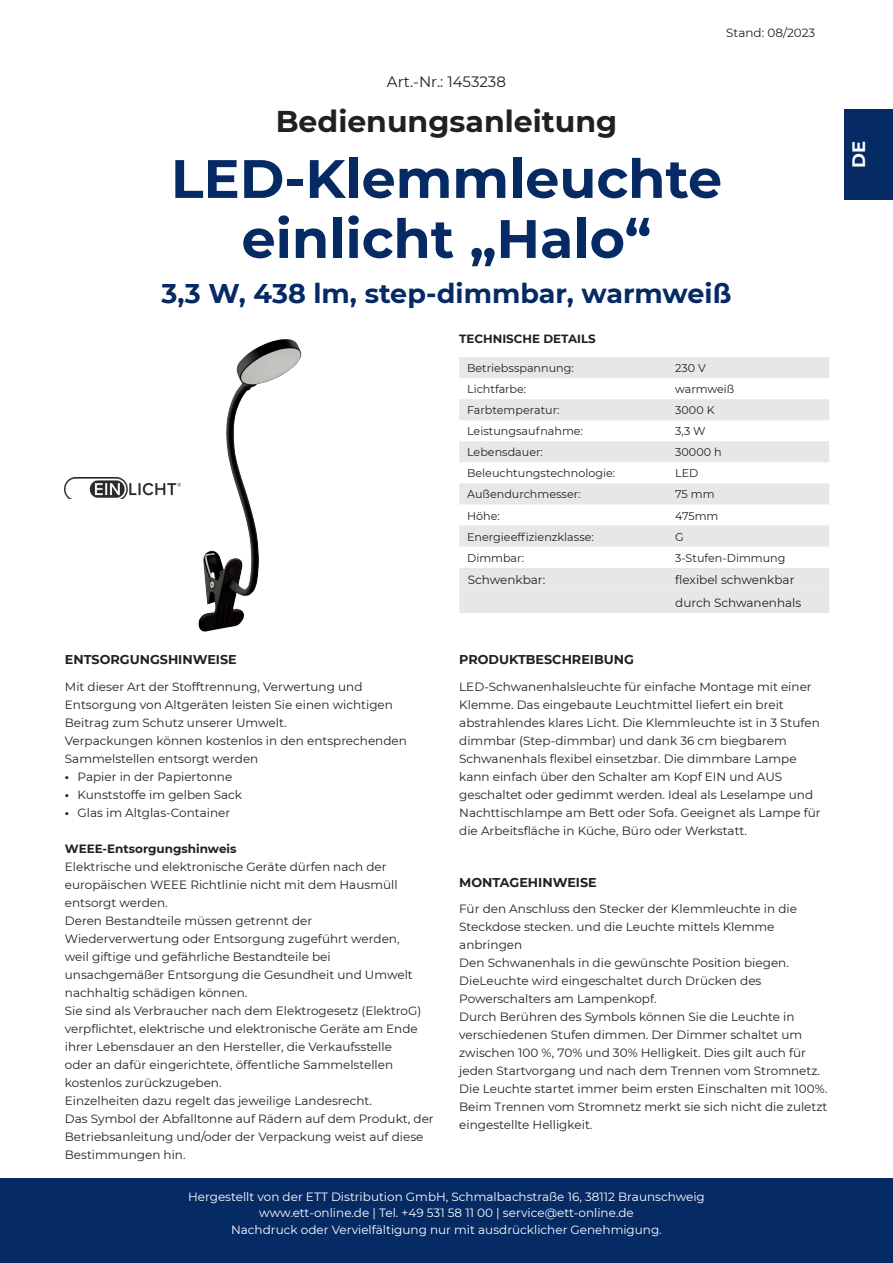
<style>
.page{position:relative;width:893px;height:1263px;background:#fff}
.page>*{position:absolute;margin:0;border:0;box-sizing:border-box;transform-origin:0 0}
.Überschrift_GROSS{font:700 54px/60px "Montserrat";color:#052a64;text-align:center}
.Überschrift_KLEIN{font:700 30px "Montserrat";color:#231f20}
.Überschrift_GROSS-2{font:700 27px "Montserrat";color:#052a64}
.t1{font:700 18px "Montserrat";color:#fff}
.Fließtext{font:15px "Montserrat";color:#231f20}
.Kopfzeile{font:700 12.75px "Montserrat";color:#231f20}
.Fließtext-2{font:12px/18px "Montserrat";color:#231f20}
.t2{font:12px "Montserrat";color:#fff}
.Tabelle{font:12px "Montserrat";color:#231f20}
.Fließtext-3{font:700 12px "Montserrat";color:#231f20}
.Tabelle_BLANK{font:12px "Montserrat";color:#231f20}
.Kopfzeile-2{font:700 11.85px "Montserrat";color:#231f20}
.Tabelle-2{font:11.25px "Montserrat";color:#231f20}
.Tabelle_BLANK-2{font:11.25px "Montserrat";color:#231f20}
.s1{font-weight:700}
</style>
<div class="page">
<div style="left:844px;top:109px;width:49px;height:91px;background:#052a64"></div>
<div style="left:0;top:1178px;width:893px;height:85px;background:#052a64"></div>
<div style="left:459px;top:357px;width:370px;height:21px;background:#e6e7e9"></div>
<div style="left:459px;top:399px;width:370px;height:21px;background:#e6e7e9"></div>
<div style="left:459px;top:441px;width:370px;height:21px;background:#e6e7e9"></div>
<div style="left:459px;top:483px;width:370px;height:21px;background:#e6e7e9"></div>
<div style="left:459px;top:525px;width:370px;height:21px;background:#e6e7e9"></div>
<div style="left:459px;top:568px;width:370px;height:22px;background:#e6e7e9"></div>
<div style="left:459px;top:590px;width:370px;height:23px;background:#e6e7e9"></div>
<img style="left:198px;top:339px;width:103px;height:292px">
<img style="left:65px;top:477px;width:116px;height:22px">
<p class="Fließtext" style="left:387px;top:71px;width:121px">Art.-Nr.: 1453238</p>
<p class="Überschrift_KLEIN" style="left:276px;top:100px;width:343px">Bedienungsanleitung</p>
<p class="Tabelle_BLANK" style="left:726px;top:25px;width:91px">Stand: 08/2023</p>
<p class="Überschrift_GROSS" style="left:171px;top:146px;width:553px">LED-Klemmleuchte einlicht „Halo“</p>
<p class="Überschrift_GROSS-2" style="left:162px;top:274px;width:571px">3,3 W, 438 lm, step-dimmbar, warmweiß</p>
<p class="Kopfzeile-2" style="left:459px;top:330px;width:138px">TECHNISCHE DETAILS</p>
<p class="Tabelle-2" style="left:467px;top:360px;width:108px">Betriebsspannung:</p>
<p class="Tabelle-2" style="left:675px;top:360px;width:32px">230 V</p>
<p class="Tabelle_BLANK-2" style="left:467px;top:381px;width:61px">Lichtfarbe:</p>
<p class="Tabelle_BLANK-2" style="left:675px;top:381px;width:61px">warmweiß</p>
<p class="Tabelle-2" style="left:467px;top:403px;width:94px">Farbtemperatur:</p>
<p class="Tabelle-2" style="left:675px;top:403px;width:41px">3000 K</p>
<p class="Tabelle_BLANK-2" style="left:467px;top:424px;width:117px">Leistungsaufnahme:</p>
<p class="Tabelle_BLANK-2" style="left:675px;top:424px;width:32px">3,3 W</p>
<p class="Tabelle-2" style="left:467px;top:445px;width:77px">Lebensdauer:</p>
<p class="Tabelle-2" style="left:675px;top:445px;width:48px">30000 h</p>
<p class="Tabelle_BLANK-2" style="left:467px;top:466px;width:150px">Beleuchtungstechnologie:</p>
<p class="Tabelle_BLANK-2" style="left:675px;top:466px;width:25px">LED</p>
<p class="Tabelle-2" style="left:467px;top:487px;width:115px">Außendurchmesser:</p>
<p class="Tabelle-2" style="left:675px;top:487px;width:41px">75 mm</p>
<p class="Tabelle_BLANK-2" style="left:467px;top:508px;width:34px">Höhe:</p>
<p class="Tabelle_BLANK-2" style="left:675px;top:508px;width:45px">475mm</p>
<p class="Tabelle-2" style="left:467px;top:529px;width:128px">Energieeffizienzklasse:</p>
<p class="Tabelle-2" style="left:675px;top:529px;width:10px">G</p>
<p class="Tabelle_BLANK-2" style="left:467px;top:550px;width:58px">Dimmbar:</p>
<p class="Tabelle_BLANK-2" style="left:675px;top:550px;width:112px">3-Stufen-Dimmung</p>
<p class="Tabelle" style="left:468px;top:572px;width:79px">Schwenkbar:</p>
<p class="Tabelle" style="left:675px;top:572px;width:121px">flexibel schwenkbar</p>
<p class="Tabelle" style="left:675px;top:594px;width:128px">durch Schwanenhals</p>
<p class="Kopfzeile" style="left:65px;top:651px;width:173px">ENTSORGUNGSHINWEISE</p>
<p class="Fließtext-2" style="left:65px;top:677px;width:330px">Mit dieser Art der Stofftrennung, Verwertung und<br>Entsorgung von Altgeräten leisten Sie einen wichtigen<br>Beitrag zum Schutz unserer Umwelt.</p>
<p class="Fließtext-2" style="left:65px;top:731px;width:344px">Verpackungen können kostenlos in den entsprechenden<br>Sammelstellen entsorgt werden</p>
<p class="Fließtext-2" style="left:65px;top:767px;width:169px"><span class="s1">•</span> Papier in der Papiertonne</p>
<p class="Fließtext-2" style="left:65px;top:785px;width:179px"><span class="s1">•</span> Kunststoffe im gelben Sack</p>
<p class="Fließtext-2" style="left:65px;top:803px;width:167px"><span class="s1">•</span> Glas im Altglas-Container</p>
<p class="Fließtext-3" style="left:65px;top:840px;width:173px">WEEE-Entsorgungshinweis</p>
<p class="Fließtext-2" style="left:65px;top:857px;width:334px">Elektrische und elektronische Geräte dürfen nach der europäischen WEEE Richtlinie nicht mit dem Hausmüll entsorgt werden.</p>
<p class="Fließtext-2" style="left:65px;top:911px;width:349px">Deren Bestandteile müssen getrennt der Wiederverwertung oder Entsorgung zugeführt werden, weil giftige und gefährliche Bestandteile bei unsachgemäßer Entsorgung die Gesundheit und Umwelt nachhaltig schädigen können.</p>
<p class="Fließtext-2" style="left:65px;top:1001px;width:358px">Sie sind als Verbraucher nach dem Elektrogesetz (ElektroG) verpflichtet, elektrische und elektronische Geräte am Ende ihrer Lebensdauer an den Hersteller, die Verkaufsstelle oder an dafür eingerichtete, öffentliche Sammelstellen kostenlos zurückzugeben.</p>
<p class="Fließtext-2" style="left:65px;top:1091px;width:309px">Einzelheiten dazu regelt das jeweilige Landesrecht.</p>
<p class="Fließtext-2" style="left:65px;top:1109px;width:370px">Das Symbol der Abfalltonne auf Rädern auf dem Produkt, der<br>Betriebsanleitung und/oder der Verpackung weist auf diese<br>Bestimmungen hin.</p>
<p class="Kopfzeile" style="left:459px;top:651px;width:176px">PRODUKTBESCHREIBUNG</p>
<p class="Fließtext-2" style="left:459px;top:677px;width:363px">LED-Schwanenhalsleuchte für einfache Montage mit einer Klemme. Das eingebaute Leuchtmittel liefert ein breit abstrahlendes klares Licht. Die Klemmleuchte ist in 3 Stufen dimmbar (Step-dimmbar) und dank 36 cm biegbarem Schwanenhals flexibel einsetzbar. Die dimmbare Lampe kann einfach über den Schalter am Kopf EIN und AUS geschaltet oder gedimmt werden. Ideal als Leselampe und Nachttischlampe am Bett oder Sofa. Geeignet als Lampe für die Arbeitsfläche in Küche, Büro oder Werkstatt.</p>
<p class="Kopfzeile" style="left:459px;top:873px;width:139px">MONTAGEHINWEISE</p>
<p class="Fließtext-2" style="left:459px;top:899px;width:339px">Für den Anschluss den Stecker der Klemmleuchte in die<br>Steckdose stecken. und die Leuchte mittels Klemme anbringen</p>
<p class="Fließtext-2" style="left:459px;top:953px;width:370px">Den Schwanenhals in die gewünschte Position biegen.<br>DieLeuchte wird eingeschaltet durch Drücken des Powerschalters am Lampenkopf.<br>Durch Berühren des Symbols können Sie die Leuchte in verschiedenen Stufen dimmen. Der Dimmer schaltet um zwischen 100 %, 70% und 30% Helligkeit. Dies gilt auch für jeden Startvorgang und nach dem Trennen vom Stromnetz.<br>Die Leuchte startet immer beim ersten Einschalten mit 100%.</p>
<p class="Fließtext-2" style="left:459px;top:1097px;width:370px">Beim Trennen vom Stromnetz merkt sie sich nicht die zuletzt eingestellte Helligkeit.</p>
<p class="t2" style="left:188px;top:1188px;width:518px">Hergestellt von der ETT Distribution GmbH, Schmalbachstraße 16, 38112 Braunschweig</p>
<p class="t2" style="left:259px;top:1205px;width:376px">www.ett-online.de | Tel. +49 531 58 11 00 | service@ett-online.de</p>
<p class="t2" style="left:231px;top:1221px;width:432px">Nachdruck oder Vervielfältigung nur mit ausdrücklicher Genehmigung.</p>
<h3 class="t1" style="left:846px;top:168px;width:28px;rotate:-90deg">DE</h3>
</div>
